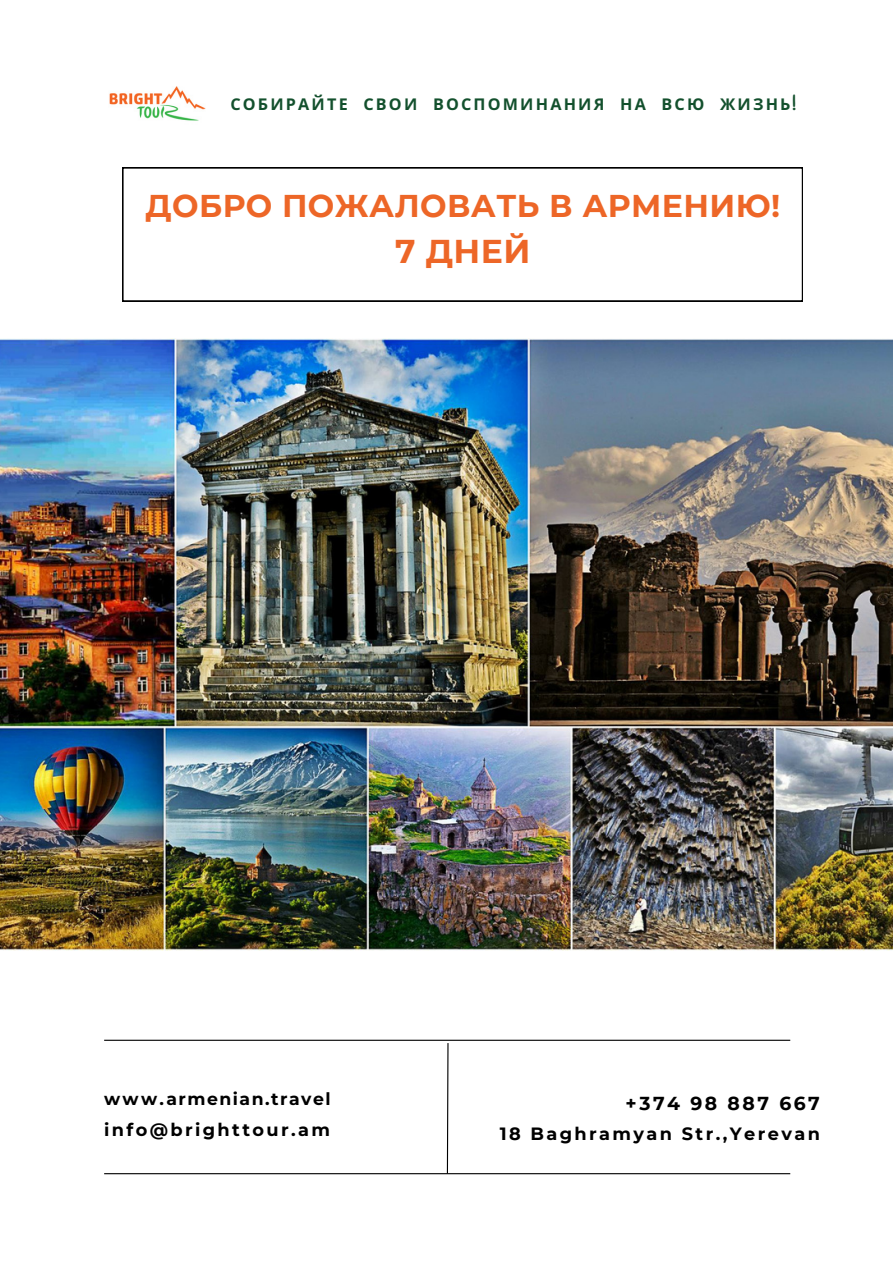
<style>
.page{position:relative;width:893px;height:1264px;background:#fff}
.page>*{position:absolute;margin:0;border:0;box-sizing:border-box;transform-origin:0 0}
.t1{font:700 32.85px "Montserrat";color:#ed6627}
.t2{font:700 31.5px "Montserrat";letter-spacing:.015em;color:#ed6627}
.t3{font:700 18.75px "Montserrat";letter-spacing:.135em;color:#000}
.t4{font:700 17.7px "Montserrat";letter-spacing:.135em;color:#000}
.t5{font:700 17.25px "Montserrat";letter-spacing:.085em;color:#000}
.t6{font:700 16.2px "Noto Sans";letter-spacing:.135em;color:#13502d}
.s1{font-family:"NF Ananias Bold";font-weight:400}
</style>
<div class="page">
<img style="left:0;top:338px;width:892px;height:612px">
<svg style="left:122px;top:167px;width:680px;height:134px"></svg>
<hr style="left:104px;top:1039px;width:686px;height:1px;background:#000">
<hr style="left:104px;top:1173px;width:686px;height:1px;background:#000">
<svg style="left:446px;top:1043px;width:3px;height:131px"></svg>
<img style="left:109px;top:86px;width:97px;height:35px">
<p class="t6" style="left:230px;top:93px;width:566px">СОБИРАЙТЕ СВОИ ВОСПОМИНАНИЯ НА ВСЮ ЖИЗНЬ<span class="s1">!</span></p>
<h2 class="t2" style="left:146px;top:186px;width:636px">ДОБРО ПОЖАЛОВАТЬ В АРМЕНИЮ!</h2>
<h1 class="t1" style="left:395px;top:231px;width:137px">7 ДНЕЙ</h1>
<p class="t5" style="left:104px;top:1088px;width:228px">www.armenian.travel</p>
<p class="t4" style="left:104px;top:1119px;width:227px">info@brighttour.am</p>
<p class="t3" style="left:625px;top:1091px;width:196px">+374 98 887 667</p>
<p class="t4" style="left:499px;top:1122px;width:322px">18 Baghramyan Str.,Yerevan</p>
</div>
